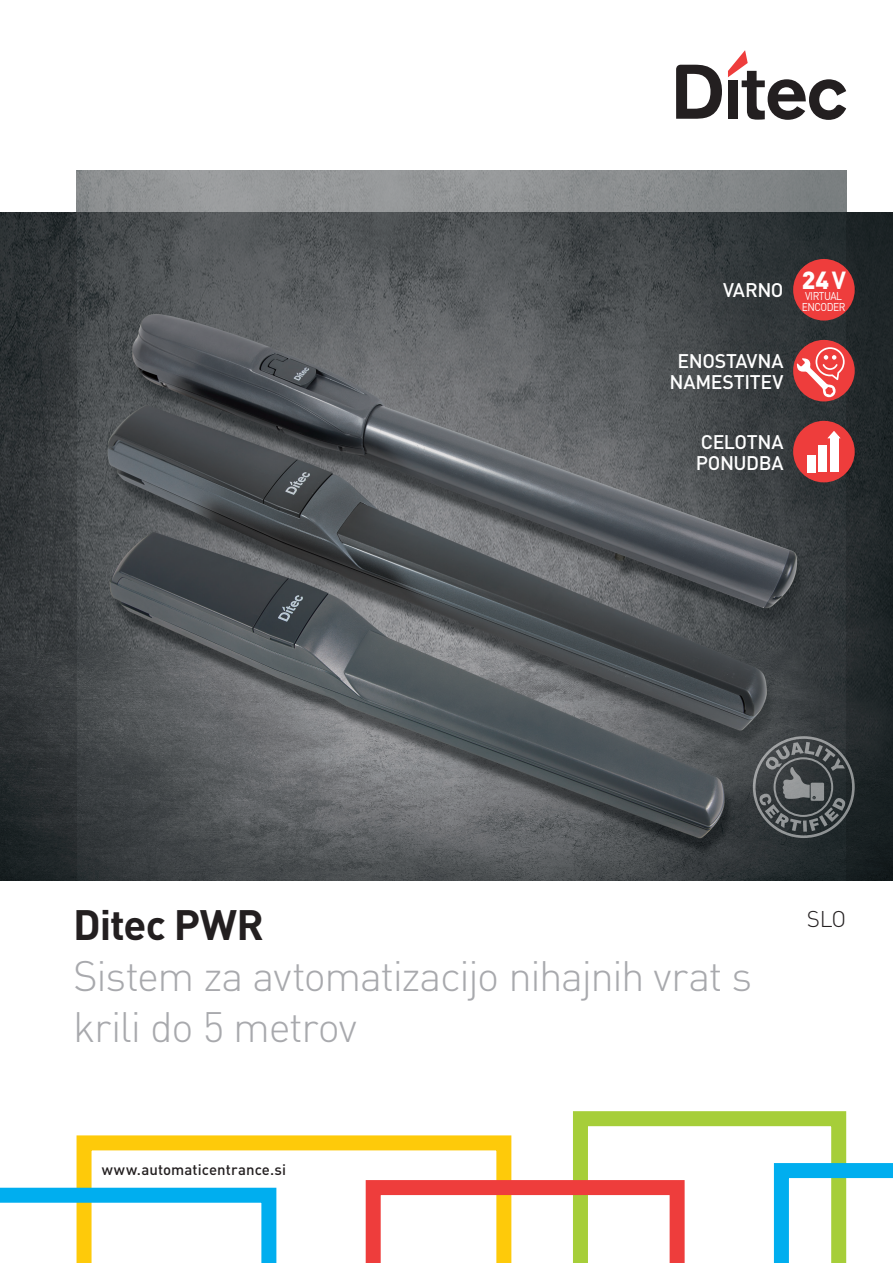
<style>
.page{position:relative;width:893px;height:1263px;background:#fff}
.page>*{position:absolute;margin:0;border:0;box-sizing:border-box;transform-origin:0 0}
.Cover_Subheading_28{font:300 42px/51px "DIN Pro";letter-spacing:-.03em;color:#a8a9ad}
.Cover_Headline_28_-1{font:700 42px "DIN Pro";letter-spacing:-.025em;color:#231f20}
.t1{font:900 24.45px "DIN Pro";color:#fff}
.t2{font:300 22.5px "DIN Pro";color:#231f20}
.Icon_13{font:500 19.5px/21px "DIN Pro";letter-spacing:-.02em;color:#fff;text-align:center}
.Cover_addressWeb_10{font:500 15px "DIN Pro";letter-spacing:.005em;color:#231f20}
.t3{font:11.25px "DIN Pro";letter-spacing:-.05em;color:#fff;scale:.91 1}
.s1{font-weight:700}
</style>
<div class="page">
<svg style="left:77px;top:1135px;width:289px;height:128px"></svg>
<svg style="left:0;top:1188px;width:276px;height:75px"></svg>
<svg style="left:366px;top:1111px;width:527px;height:152px"></svg>
<img style="left:77px;top:213px;width:769px;height:667px">
<img style="left:77px;top:170px;width:769px;height:43px">
<img style="left:846px;top:213px;width:47px;height:667px">
<img style="left:0;top:213px;width:77px;height:667px">
<svg style="left:676px;top:65px;width:46px;height:54px"></svg>
<svg style="left:728px;top:50px;width:118px;height:70px"></svg>
<div style="left:793px;top:259px;width:62px;height:62px;background:#ee3d3c;border-radius:50%"></div>
<svg style="left:753px;top:736px;width:102px;height:102px;background:#4d5254"></svg>
<div style="left:793px;top:421px;width:62px;height:61px;background:#ee3d3c;border-radius:50%"></div>
<div style="left:807px;top:455px;width:8px;height:17px;background:#fff"></div>
<div style="left:819px;top:445px;width:8px;height:27px;background:#fff"></div>
<div style="left:830px;top:437px;width:8px;height:35px;background:#fff"></div>
<svg style="left:827px;top:431px;width:13px;height:7px"></svg>
<div style="left:793px;top:340px;width:62px;height:61px;background:#ee3d3c;border-radius:50%"></div>
<svg style="left:797px;top:347px;width:48px;height:51px"></svg>
<p class="Icon_13" style="left:723px;top:279px;width:62px">VARNO</p>
<p class="Icon_13" style="left:669px;top:349px;width:116px">ENOSTAVNA<br>NAMESTITEV</p>
<p class="Icon_13" style="left:696px;top:430px;width:89px;text-align:left">CELOTNA<br>PONUDBA</p>
<p class="t1" style="left:802px;top:263px;width:46px">24 <span class="s1">V</span></p>
<p class="t3" style="left:805px;top:289px;width:42px">VIRTUAL</p>
<p class="t3" style="left:802px;top:299px;width:49px">ENCODER</p>
<p class="Cover_Headline_28_-1" style="left:73px;top:896px;width:192px">Ditec PWR</p>
<p class="Cover_Subheading_28" style="left:73px;top:948px;width:680px">Sistem za avtomatizacijo nihajnih vrat s krili do 5 metrov</p>
<p class="Cover_addressWeb_10" style="left:102px;top:1160px;width:186px">www.automaticentrance.si</p>
<p class="t2" style="left:807px;top:904px;width:41px">SLO</p>
</div>
